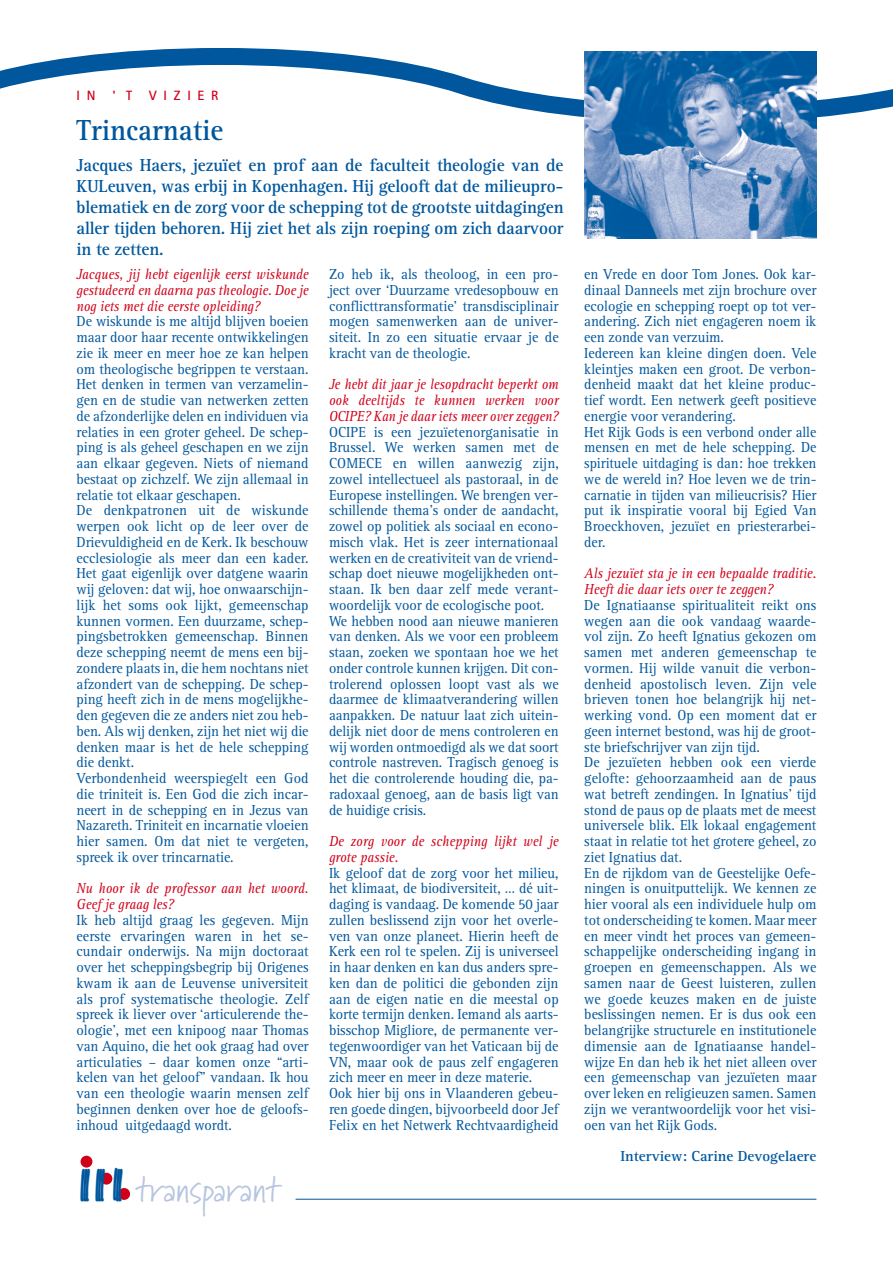
<style>
.page{position:relative;width:893px;height:1263px;background:#fff}
.page>*{position:absolute;margin:0;border:0;box-sizing:border-box;transform-origin:0 0}
.t1{font:35.7px "Marydale";letter-spacing:.01em;color:#b8c5e0}
.t2{font:700 30px "Rotis Serif";color:#00579d;scale:.93 1}
.t3{font:700 18px/21px "Rotis Serif";letter-spacing:-.005em;color:#00579d;text-align:justify;scale:.96 1}
.t4{font:15px/15.8px "Rotis Serif";letter-spacing:-.005em;color:#00579d;scale:.95 1}
.t5{font:italic 15px/15.8px "Rotis Serif";letter-spacing:-.005em;color:#d10019;scale:.9 1}
.t6{font:italic 15px/15.8px "Rotis Serif";letter-spacing:-.005em;color:#d10019;text-align:justify;scale:.89 1}
.t7{font:700 15px "Rotis Serif";color:#00579d}
.t8{font:700 13.5px "Rotis Sans Serif";color:#d10019}
.s1{font-size:46.5px;color:#00579d}
</style>
<div class="page">
<svg style="left:0;top:48px;width:893px;height:75px"></svg>
<div style="left:81px;top:1156px;width:11px;height:11px;background:#d10019;border-radius:50%"></div>
<div style="left:102px;top:1174px;width:9px;height:9px;background:#d10019;border-radius:50%"></div>
<div style="left:100px;top:1173px;width:12px;height:11px;border:2px solid #d10019;border-radius:50%"></div>
<div style="left:119px;top:1189px;width:10px;height:10px;background:#d10019;border-radius:50%"></div>
<div style="left:118px;top:1188px;width:12px;height:12px;border:2px solid #d10019;border-radius:50%"></div>
<hr style="left:296px;top:1199px;width:520px;height:1px;background:#00579d">
<img style="left:584px;top:52px;width:232px;height:186px">
<p class="t8" style="left:77px;top:87px;width:20px">I N</p>
<p class="t8" style="left:113px;top:87px;width:21px">' T</p>
<p class="t8" style="left:149px;top:87px;width:71px">VI ZI ER</p>
<h2 class="t2" style="left:77px;top:112px;width:159px">Trincarnatie</h2>
<p class="t3" style="left:77px;top:155px;width:509px">Jacques Haers, jezuïet en prof aan de faculteit theologie van de KULeuven, was erbij in Kopenhagen. Hij gelooft dat de milieupro&shy;blematiek en de zorg voor de schepping tot de grootste uitdagingen aller tijden behoren. Hij ziet het als zijn roeping om zich daarvoor in te zetten.</p>
<p class="t5" style="left:77px;top:267px;width:259px;text-align:justify">Jacques, jij hebt eigenlijk eerst wiskunde gestudeerd en daarna pas theologie. Doe je nog iets met die eerste opleiding?</p>
<p class="t4" style="left:77px;top:314px;width:246px">De wiskunde is me altijd blijven boeien maar door haar recente ontwikkelingen zie ik meer en meer hoe ze kan helpen om theologische begrippen te verstaan.<br>Het denken in termen van verzamelin&shy;gen en de studie van netwerken zetten de afzonderlijke delen en individuen via relaties in een groter geheel. De schep&shy;ping is als geheel geschapen en we zijn aan elkaar gegeven. Niets of niemand bestaat op zichzelf. We zijn allemaal in relatie tot elkaar geschapen.<br>De denkpatronen uit de wiskunde werpen ook licht op de leer over de Drievuldigheid en de Kerk. Ik beschouw ecclesiologie als meer dan een kader.<br>Het gaat eigenlijk over datgene waarin wij geloven: dat wij, hoe onwaarschijn&shy;lijk het soms ook lijkt, gemeenschap kunnen vormen. Een duurzame, schep&shy;pingsbetrokken gemeenschap. Binnen deze schepping neemt de mens een bij&shy;zondere plaats in, die hem nochtans niet afzondert van de schepping. De schep&shy;ping heeft zich in de mens mogelijkhe&shy;den gegeven die ze anders niet zou heb&shy;ben. Als wij denken, zijn het niet wij die denken maar is het de hele schepping die denkt.<br>Verbondenheid weerspiegelt een God die triniteit is. Een God die zich incar&shy;neert in de schepping en in Jezus van Nazareth. Triniteit en incarnatie vloeien hier samen. Om dat niet te vergeten, spreek ik over trincarnatie.</p>
<p class="t5" style="left:77px;top:881px;width:259px">Nu hoor ik de professor aan het woord.<br>Geef je graag les?</p>
<p class="t4" style="left:77px;top:912px;width:246px;text-align:justify">Ik heb altijd graag les gegeven. Mijn eerste ervaringen waren in het se&shy;cundair onderwijs. Na mijn doctoraat over het scheppingsbegrip bij Origenes kwam ik aan de Leuvense universiteit als prof systematische theologie. Zelf spreek ik liever over ‘articulerende the&shy;ologie’, met een knipoog naar Thomas van Aquino, die het ook graag had over articulaties – daar komen onze “arti&shy;kelen van het geloof” vandaan. Ik hou van een theologie waarin mensen zelf beginnen denken over hoe de geloofs&shy;inhoud uitgedaagd wordt.</p>
<h1 class="t1" style="left:83px;top:1167px;width:199px"><span class="s1">II I</span> transparant</h1>
<p class="t4" style="left:329px;top:267px;width:243px;text-align:justify">Zo heb ik, als theoloog, in een pro&shy;ject over ‘Duurzame vredesopbouw en conflicttransformatie’ transdisciplinair mogen samenwerken aan de univer&shy;siteit. In zo een situatie ervaar je de kracht van de theologie.</p>
<p class="t6" style="left:329px;top:377px;width:259px">Je hebt dit jaar je lesopdracht beperkt om ook deeltijds te kunnen werken voor OCIPE? Kan je daar iets meer over zeggen?</p>
<p class="t4" style="left:329px;top:424px;width:243px">OCIPE is een jezuïetenorganisatie in Brussel. We werken samen met de COMECE en willen aanwezig zijn, zowel intellectueel als pastoraal, in de Europese instellingen. We brengen ver&shy;schillende thema’s onder de aandacht, zowel op politiek als sociaal en econo&shy;misch vlak. Het is zeer internationaal werken en de creativiteit van de vriend&shy;schap doet nieuwe mogelijkheden ont&shy;staan. Ik ben daar zelf mede verant&shy;woordelijk voor de ecologische poot.<br>We hebben nood aan nieuwe manieren van denken. Als we voor een probleem staan, zoeken we spontaan hoe we het onder controle kunnen krijgen. Dit con&shy;trolerend oplossen loopt vast als we daarmee de klimaatverandering willen aanpakken. De natuur laat zich uitein&shy;delijk niet door de mens controleren en wij worden ontmoedigd als we dat soort controle nastreven. Tragisch genoeg is het die controlerende houding die, pa&shy;radoxaal genoeg, aan de basis ligt van de huidige crisis.</p>
<p class="t5" style="left:329px;top:834px;width:257px">De zorg voor de schepping lijkt wel je grote passie.</p>
<p class="t4" style="left:329px;top:865px;width:243px">Ik geloof dat de zorg voor het milieu, het klimaat, de biodiversiteit, … dé uit&shy;daging is vandaag. De komende 50 jaar zullen beslissend zijn voor het overle&shy;ven van onze planeet. Hierin heeft de Kerk een rol te spelen. Zij is universeel in haar denken en kan dus anders spre&shy;ken dan de politici die gebonden zijn aan de eigen natie en die meestal op korte termijn denken. Iemand als aarts&shy;bisschop Migliore, de permanente ver&shy;tegenwoordiger van het Vaticaan bij de VN, maar ook de paus zelf engageren zich meer en meer in deze materie.<br>Ook hier bij ons in Vlaanderen gebeu&shy;ren goede dingen, bijvoorbeeld door Jef Felix en het Netwerk Rechtvaardigheid</p>
<p class="t4" style="left:584px;top:267px;width:246px">en Vrede en door Tom Jones. Ook kar&shy;dinaal Danneels met zijn brochure over ecologie en schepping roept op tot ver&shy;andering. Zich niet engageren noem ik een zonde van verzuim.<br>Iedereen kan kleine dingen doen. Vele kleintjes maken een groot. De verbon&shy;denheid maakt dat het kleine produc&shy;tief wordt. Een netwerk geeft positieve energie voor verandering.<br>Het Rijk Gods is een verbond onder alle mensen en met de hele schepping. De spirituele uitdaging is dan: hoe trekken we de wereld in? Hoe leven we de trin&shy;carnatie in tijden van milieucrisis? Hier put ik inspiratie vooral bij Egied Van Broeckhoven, jezuïet en priesterarbei&shy;der.</p>
<p class="t5" style="left:584px;top:566px;width:259px">Als jezuïet sta je in een bepaalde traditie.<br>Heeft die daar iets over te zeggen?</p>
<p class="t4" style="left:584px;top:597px;width:246px">De Ignatiaanse spiritualiteit reikt ons wegen aan die ook vandaag waarde&shy;vol zijn. Zo heeft Ignatius gekozen om samen met anderen gemeenschap te vormen. Hij wilde vanuit die verbon&shy;denheid apostolisch leven. Zijn vele brieven tonen hoe belangrijk hij net&shy;werking vond. Op een moment dat er geen internet bestond, was hij de groot&shy;ste briefschrijver van zijn tijd.<br>De jezuïeten hebben ook een vierde gelofte: gehoorzaamheid aan de paus wat betreft zendingen. In Ignatius’ tijd stond de paus op de plaats met de meest universele blik. Elk lokaal engagement staat in relatie tot het grotere geheel, zo ziet Ignatius dat.<br>En de rijkdom van de Geestelijke Oefe&shy;ningen is onuitputtelijk. We kennen ze hier vooral als een individuele hulp om tot onderscheiding te komen. Maar meer en meer vindt het proces van gemeen&shy;schappelijke onderscheiding ingang in groepen en gemeenschappen. Als we samen naar de Geest luisteren, zullen we goede keuzes maken en de juiste beslissingen nemen. Er is dus ook een belangrijke structurele en institutionele dimensie aan de Ignatiaanse handel&shy;wijze En dan heb ik het niet alleen over een gemeenschap van jezuïeten maar over leken en religieuzen samen. Samen zijn we verantwoordelijk voor het visi&shy;oen van het Rijk Gods.</p>
<p class="t7" style="left:620px;top:1147px;width:197px">Interview: Carine Devogelaere</p>
</div>
